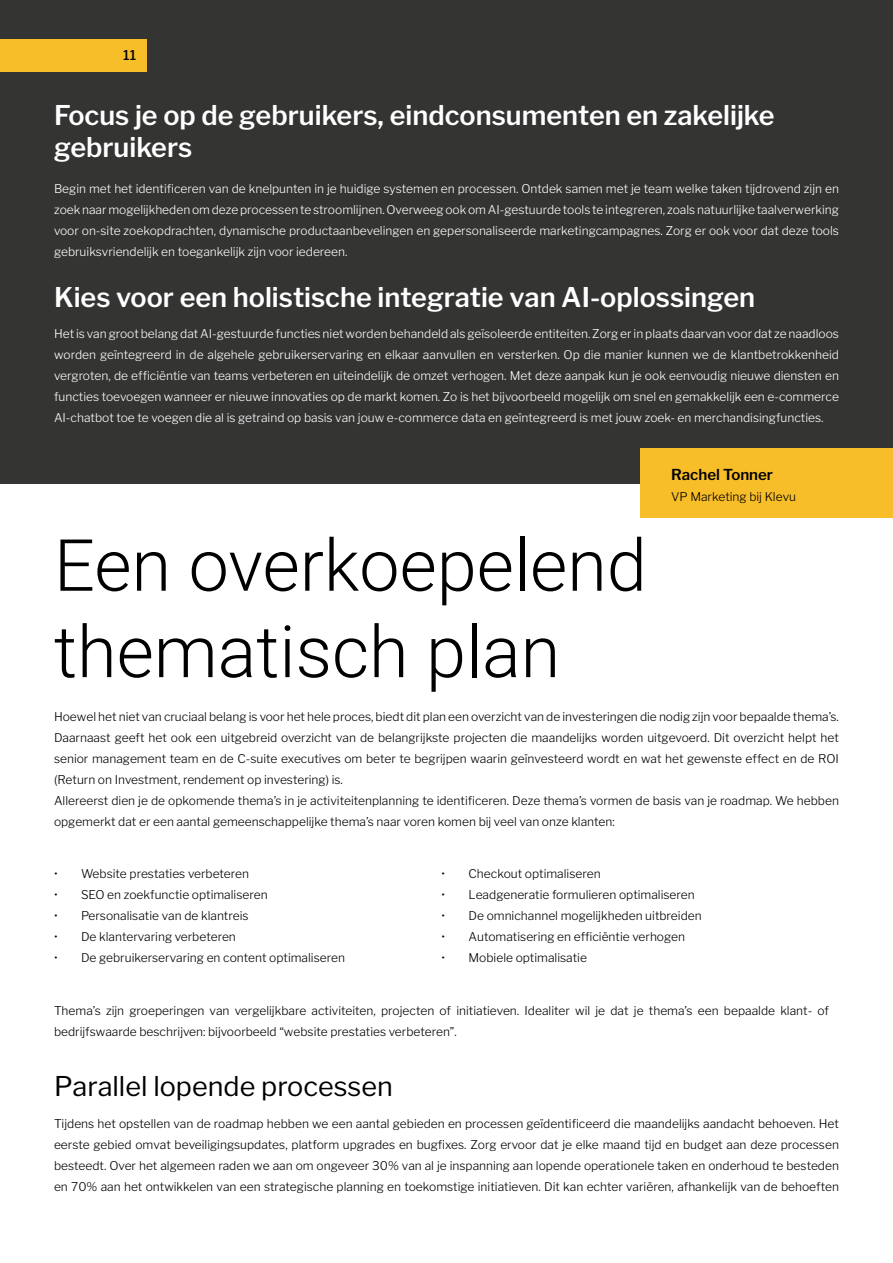
<style>
.page{position:relative;width:893px;height:1263px;background:#fff}
.page>*{position:absolute;margin:0;border:0;box-sizing:border-box;transform-origin:0 0}
.t1{font:300 72px/86.4px "Roboto";color:#000}
.t2{font:600 27px/31.5px "Libre Franklin";color:#fff}
.t3{font:27px "Libre Franklin";color:#000}
.t4{font:600 15px "Libre Franklin";color:#000}
.t5{font:500 13.5px "Libre Franklin";color:#000}
.t6{font:300 12px/21px "Libre Franklin";color:#000}
.t7{font:300 12px/21px "Libre Franklin";color:#fff;text-align:justify}
</style>
<div class="page">
<div style="left:0;top:0;width:893px;height:483px;background:#343433"></div>
<div style="left:641px;top:449px;width:252px;height:69px;background:#f8be29"></div>
<div style="left:0;top:39px;width:147px;height:33px;background:#f8be29"></div>
<p class="t5" style="left:123px;top:47px;width:14px">11</p>
<h2 class="t2" style="left:54px;top:100px;width:722px">Focus je op de gebruikers, eindconsumenten en zakelijke gebruikers</h2>
<p class="t7" style="left:54px;top:178px;width:786px">Begin met het identificeren van de knelpunten in je huidige systemen en processen. Ontdek samen met je team welke taken tijdrovend zijn en zoek naar mogelijkheden om deze processen te stroomlijnen. Overweeg ook om AI-gestuurde tools te integreren, zoals natuurlijke taalverwerking voor on-site zoekopdrachten, dynamische productaanbevelingen en gepersonaliseerde marketingcampagnes. Zorg er ook voor dat deze tools gebruiksvriendelijk en toegankelijk zijn voor iedereen.</p>
<h2 class="t2" style="left:54px;top:281px;width:703px">Kies voor een holistische integratie van AI-oplossingen</h2>
<p class="t7" style="left:54px;top:323px;width:786px">Het is van groot belang dat AI-gestuurde functies niet worden behandeld als geïsoleerde entiteiten. Zorg er in plaats daarvan voor dat ze naadloos worden geïntegreerd in de algehele gebruikerservaring en elkaar aanvullen en versterken. Op die manier kunnen we de klantbetrokkenheid vergroten, de efficiëntie van teams verbeteren en uiteindelijk de omzet verhogen. Met deze aanpak kun je ook eenvoudig nieuwe diensten en functies toevoegen wanneer er nieuwe innovaties op de markt komen. Zo is het bijvoorbeeld mogelijk om snel en gemakkelijk een e-commerce AI-chatbot toe te voegen die al is getraind op basis van jouw e-commerce data en geïntegreerd is met jouw zoek- en merchandisingfuncties.</p>
<p class="t4" style="left:671px;top:465px;width:103px">Rachel Tonner</p>
<p class="t6" style="left:671px;top:486px;width:126px">VP Marketing bij Klevu</p>
<h1 class="t1" style="left:54px;top:519px;width:594px">Een overkoepelend thematisch plan</h1>
<p class="t6" style="left:54px;top:706px;width:786px">Hoewel het niet van cruciaal belang is voor het hele proces, biedt dit plan een overzicht van de investeringen die nodig zijn voor bepaalde thema’s.<br>Daarnaast geeft het ook een uitgebreid overzicht van de belangrijkste projecten die maandelijks worden uitgevoerd. Dit overzicht helpt het senior management team en de C-suite executives om beter te begrijpen waarin geïnvesteerd wordt en wat het gewenste effect en de ROI (Return on Investment, rendement op investering) is.<br>Allereerst dien je de opkomende thema’s in je activiteitenplanning te identificeren. Deze thema’s vormen de basis van je roadmap. We hebben opgemerkt dat er een aantal gemeenschappelijke thema’s naar voren komen bij veel van onze klanten:</p>
<p class="t6" style="left:54px;top:863px;width:197px">• Website prestaties verbeteren</p>
<p class="t6" style="left:54px;top:884px;width:215px">• SEO en zoekfunctie optimaliseren</p>
<p class="t6" style="left:54px;top:905px;width:196px">• Personalisatie van de klantreis</p>
<p class="t6" style="left:54px;top:926px;width:183px">• De klantervaring verbeteren</p>
<p class="t6" style="left:54px;top:947px;width:292px">• De gebruikerservaring en content optimaliseren</p>
<p class="t6" style="left:442px;top:863px;width:161px">• Checkout optimaliseren</p>
<p class="t6" style="left:442px;top:884px;width:255px">• Leadgeneratie formulieren optimaliseren</p>
<p class="t6" style="left:442px;top:905px;width:262px">• De omnichannel mogelijkheden uitbreiden</p>
<p class="t6" style="left:442px;top:926px;width:245px">• Automatisering en efficiëntie verhogen</p>
<p class="t6" style="left:442px;top:947px;width:147px">• Mobiele optimalisatie</p>
<p class="t6" style="left:54px;top:1000px;width:777px">Thema’s zijn groeperingen van vergelijkbare activiteiten, projecten of initiatieven. Idealiter wil je dat je thema’s een bepaalde klant- of bedrijfswaarde beschrijven: bijvoorbeeld “website prestaties verbeteren”.</p>
<h2 class="t3" style="left:54px;top:1070px;width:340px">Parallel lopende processen</h2>
<p class="t6" style="left:54px;top:1113px;width:786px;text-align:justify">Tijdens het opstellen van de roadmap hebben we een aantal gebieden en processen geïdentificeerd die maandelijks aandacht behoeven. Het eerste gebied omvat beveiligingsupdates, platform upgrades en bugfixes. Zorg ervoor dat je elke maand tijd en budget aan deze processen besteedt. Over het algemeen raden we aan om ongeveer 30% van al je inspanning aan lopende operationele taken en onderhoud te besteden en 70% aan het ontwikkelen van een strategische planning en toekomstige initiatieven. Dit kan echter variëren, afhankelijk van de behoeften</p>
</div>
